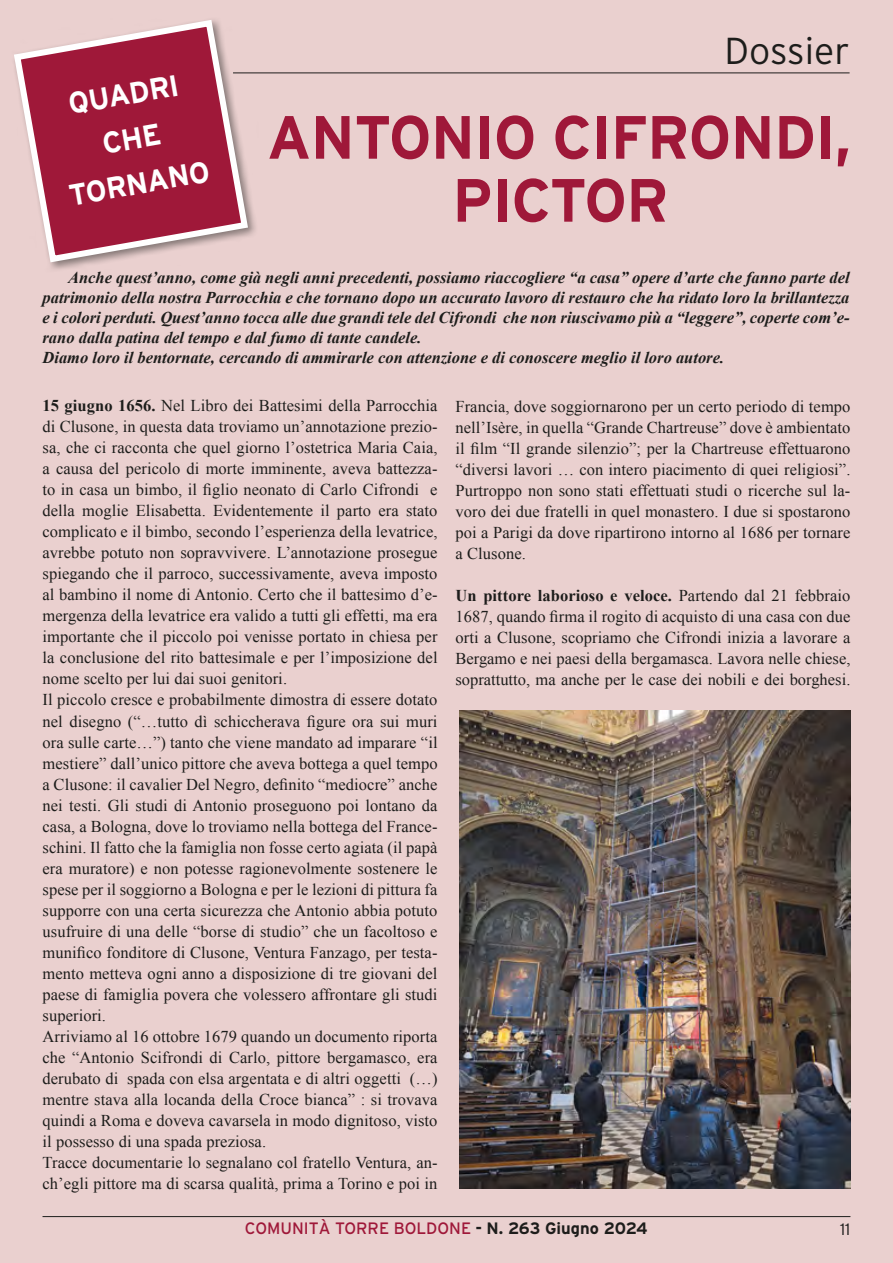
<style>
.page{position:relative;width:893px;height:1263px;background:#ead0cf}
.page>*{position:absolute;margin:0;border:0;box-sizing:border-box;transform-origin:0 0}
.t1{font:700 60.9px/63px "Interstate";letter-spacing:-.01em;color:#9f1839;text-align:center}
.t2{font:300 37.5px "Interstate";color:#1d1d1b}
.t3{font:700 30px/45px "Interstate";color:#fff;text-align:center;scale:.96 1}
.t4{font:16.5px/21px "Times New Roman";letter-spacing:.005em;color:#1d1d1b;text-align:justify}
.t5{font:italic 700 16.5px/19.8px "Times New Roman";color:#1d1d1b}
.t6{font:16.5px "Interstate";color:#9f1839}
.t7{font:300 16.5px "Interstate";color:#1d1d1b}
.s1{font-weight:700}
.s2{font-weight:700;color:#1d1d1b}
</style>
<div class="page">
<hr style="left:43px;top:1216px;width:807px;height:1px;background:#1d1d1b">
<hr style="left:233px;top:73px;width:617px;height:1px;background:#1d1d1b">
<div style="left:11px;top:16px;width:247px;height:257px;background:#ead0cf"></div>
<svg style="left:14px;top:20px;width:237px;height:246px"></svg>
<img style="left:459px;top:711px;width:391px;height:477px">
<h3 class="t3" style="left:50px;top:84px;width:150px;rotate:-10deg">QUADRI<br>CHE<br>TORNANO</h3>
<h2 class="t2" style="left:724px;top:30px;width:127px">Dossier</h2>
<h1 class="t1" style="left:267px;top:105px;width:585px">ANTONIO CIFRONDI,<br>PICTOR</h1>
<p class="t5" style="left:43px;top:267px;width:808px;text-indent:25px">Anche quest’anno, come già negli anni precedenti, possiamo riaccogliere “a casa” opere d’arte che fanno parte del patrimonio della nostra Parrocchia e che tornano dopo un accurato lavoro di restauro che ha ridato loro la brillantezza e i colori perduti. Quest’anno tocca alle due grandi tele del Cifrondi che non riuscivamo più a “leggere”, coperte com’e&shy;rano dalla patina del tempo e dal fumo di tante candele.<br>Diamo loro il bentornate, cercando di ammirarle con attenzione e di conoscere meglio il loro autore.</p>
<p class="t4" style="left:43px;top:395px;width:397px;text-align:left"><span class="s1">15 giugno 1656.</span> Nel Libro dei Battesimi della Parrocchia di Clusone, in questa data troviamo un’annotazione prezio&shy;sa, che ci racconta che quel giorno l’ostetrica Maria Caia, a causa del pericolo di morte imminente, aveva battezza&shy;to in casa un bimbo, il figlio neonato di Carlo Cifrondi e della moglie Elisabetta. Evidentemente il parto era stato complicato e il bimbo, secondo l’esperienza della levatrice, avrebbe potuto non sopravvivere. L’annotazione prosegue spiegando che il parroco, successivamente, aveva imposto al bambino il nome di Antonio. Certo che il battesimo d’e&shy;mergenza della levatrice era valido a tutti gli effetti, ma era importante che il piccolo poi venisse portato in chiesa per la conclusione del rito battesimale e per l’imposizione del nome scelto per lui dai suoi genitori.<br>Il piccolo cresce e probabilmente dimostra di essere dotato nel disegno (“…tutto dì schiccherava figure ora sui muri ora sulle carte…”) tanto che viene mandato ad imparare “il mestiere” dall’unico pittore che aveva bottega a quel tempo a Clusone: il cavalier Del Negro, definito “mediocre” anche nei testi. Gli studi di Antonio proseguono poi lontano da casa, a Bologna, dove lo troviamo nella bottega del France&shy;schini. Il fatto che la famiglia non fosse certo agiata (il papà era muratore) e non potesse ragionevolmente sostenere le spese per il soggiorno a Bologna e per le lezioni di pittura fa supporre con una certa sicurezza che Antonio abbia potuto usufruire di una delle “borse di studio” che un facoltoso e munifico fonditore di Clusone, Ventura Fanzago, per testa&shy;mento metteva ogni anno a disposizione di tre giovani del paese di famiglia povera che volessero affrontare gli studi superiori.<br>Arriviamo al 16 ottobre 1679 quando un documento riporta che “Antonio Scifrondi di Carlo, pittore bergamasco, era derubato di spada con elsa argentata e di altri oggetti (…) mentre stava alla locanda della Croce bianca” : si trovava quindi a Roma e doveva cavarsela in modo dignitoso, visto il possesso di una spada preziosa.<br>Tracce documentarie lo segnalano col fratello Ventura, an&shy;ch’egli pittore ma di scarsa qualità, prima a Torino e poi in</p>
<p class="t4" style="left:455px;top:395px;width:397px">Francia, dove soggiornarono per un certo periodo di tempo nell’Isère, in quella “Grande Chartreuse” dove è ambientato il film “Il grande silenzio”; per la Chartreuse effettuarono “diversi lavori … con intero piacimento di quei religiosi”.<br>Purtroppo non sono stati effettuati studi o ricerche sul la&shy;voro dei due fratelli in quel monastero. I due si spostarono poi a Parigi da dove ripartirono intorno al 1686 per tornare a Clusone.</p>
<p class="t4" style="left:455px;top:584px;width:396px"><span class="s1">Un pittore laborioso e veloce.</span> Partendo dal 21 febbraio 1687, quando firma il rogito di acquisto di una casa con due orti a Clusone, scopriamo che Cifrondi inizia a lavorare a Bergamo e nei paesi della bergamasca. Lavora nelle chiese, soprattutto, ma anche per le case dei nobili e dei borghesi.</p>
<p class="t6" style="left:245px;top:1218px;width:404px">COMUNITÀ TORRE BOLDONE <span class="s2">- N. 263 Giugno 2024</span></p>
<p class="t7" style="left:840px;top:1220px;width:12px">11</p>
</div>
